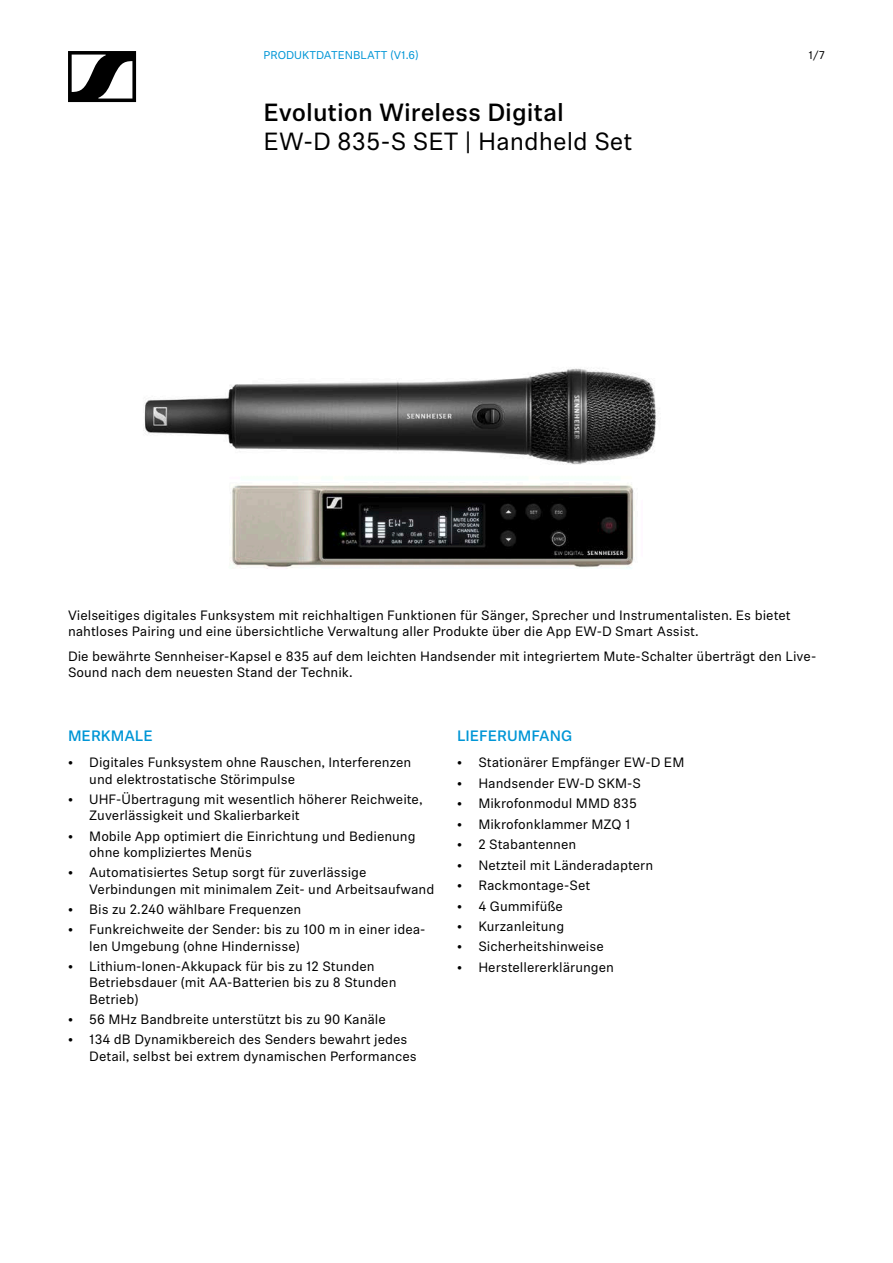
<style>
.page{position:relative;width:893px;height:1263px;background:#fff}
.page>*{position:absolute;margin:0;border:0;box-sizing:border-box;transform-origin:0 0}
.t1{font:500 24.75px "Sennheiser Neue";color:#000}
.t2{font:24.75px "Sennheiser Neue";color:#000}
.t3{font:500 15px "Sennheiser Neue";color:#0196d6}
.t4{font:13.5px/16.2px "Sennheiser Neue";color:#000}
.t5{font:11.25px "Sennheiser Neue";color:#0196d6}
.t6{font:11.25px "Sennheiser Neue";color:#000}
</style>
<div class="page">
<svg style="left:68px;top:51px;width:68px;height:51px"></svg>
<img style="left:143px;top:368px;width:513px;height:201px">
<p class="t5" style="left:264px;top:48px;width:157px">PRODUKTDATENBLATT (V1.6)</p>
<h1 class="t1" style="left:264px;top:95px;width:302px">Evolution Wireless Digital</h1>
<h1 class="t2" style="left:264px;top:125px;width:370px">EW-D 835-S SET | Handheld Set</h1>
<p class="t6" style="left:808px;top:48px;width:18px">1/7</p>
<p class="t4" style="left:68px;top:606px;width:724px">Vielseitiges digitales Funksystem mit reichhaltigen Funktionen für Sänger, Sprecher und Instrumentalisten. Es bietet nahtloses Pairing und eine übersichtliche Verwaltung aller Produkte über die App EW-D Smart Assist.</p>
<p class="t4" style="left:68px;top:647px;width:750px">Die bewährte Sennheiser-Kapsel e 835 auf dem leichten Handsender mit integriertem Mute-Schalter überträgt den Live-<br>Sound nach dem neuesten Stand der Technik.</p>
<p class="t3" style="left:68px;top:725px;width:86px">MERKMALE</p>
<p class="t4" style="left:89px;top:754px;width:323px;text-indent:-21px">• Digitales Funksystem ohne Rauschen, Interferenzen und elektrostatische Störimpulse</p>
<p class="t4" style="left:89px;top:790px;width:335px;text-indent:-21px">• UHF-Übertragung mit wesentlich höherer Reichweite,<br>Zuverlässigkeit und Skalierbarkeit</p>
<p class="t4" style="left:89px;top:827px;width:328px;text-indent:-21px">• Mobile App optimiert die Einrichtung und Bedienung ohne kompliziertes Menüs</p>
<p class="t4" style="left:89px;top:864px;width:347px;text-indent:-21px">• Automatisiertes Setup sorgt für zuverlässige<br>Verbindungen mit minimalem Zeit- und Arbeitsaufwand</p>
<p class="t4" style="left:68px;top:900px;width:235px">• Bis zu 2.240 wählbare Frequenzen</p>
<p class="t4" style="left:89px;top:921px;width:338px;text-indent:-21px">• Funkreichweite der Sender: bis zu 100 m in einer idea&shy;len Umgebung (ohne Hindernisse)</p>
<p class="t4" style="left:89px;top:958px;width:309px;text-indent:-21px">• Lithium-Ionen-Akkupack für bis zu 12 Stunden<br>Betriebsdauer (mit AA-Batterien bis zu 8 Stunden<br>Betrieb)</p>
<p class="t4" style="left:68px;top:1010px;width:319px">• 56 MHz Bandbreite unterstützt bis zu 90 Kanäle</p>
<p class="t4" style="left:89px;top:1031px;width:329px;text-indent:-21px">• 134 dB Dynamikbereich des Senders bewahrt jedes<br>Detail, selbst bei extrem dynamischen Performances</p>
<p class="t3" style="left:457px;top:725px;width:117px">LIEFERUMFANG</p>
<p class="t4" style="left:457px;top:754px;width:229px">• Stationärer Empfänger EW-D EM</p>
<p class="t4" style="left:457px;top:774px;width:185px">• Handsender EW-D SKM-S</p>
<p class="t4" style="left:457px;top:795px;width:181px">• Mikrofonmodul MMD 835</p>
<p class="t4" style="left:457px;top:815px;width:175px">• Mikrofonklammer MZQ 1</p>
<p class="t4" style="left:457px;top:836px;width:121px">• 2 Stabantennen</p>
<p class="t4" style="left:457px;top:856px;width:198px">• Netzteil mit Länderadaptern</p>
<p class="t4" style="left:457px;top:877px;width:135px">• Rackmontage-Set</p>
<p class="t4" style="left:457px;top:897px;width:107px">• 4 Gummifüße</p>
<p class="t4" style="left:457px;top:917px;width:109px">• Kurzanleitung</p>
<p class="t4" style="left:457px;top:938px;width:148px">• Sicherheitshinweise</p>
<p class="t4" style="left:457px;top:958px;width:158px">• Herstellererklärungen</p>
</div>
